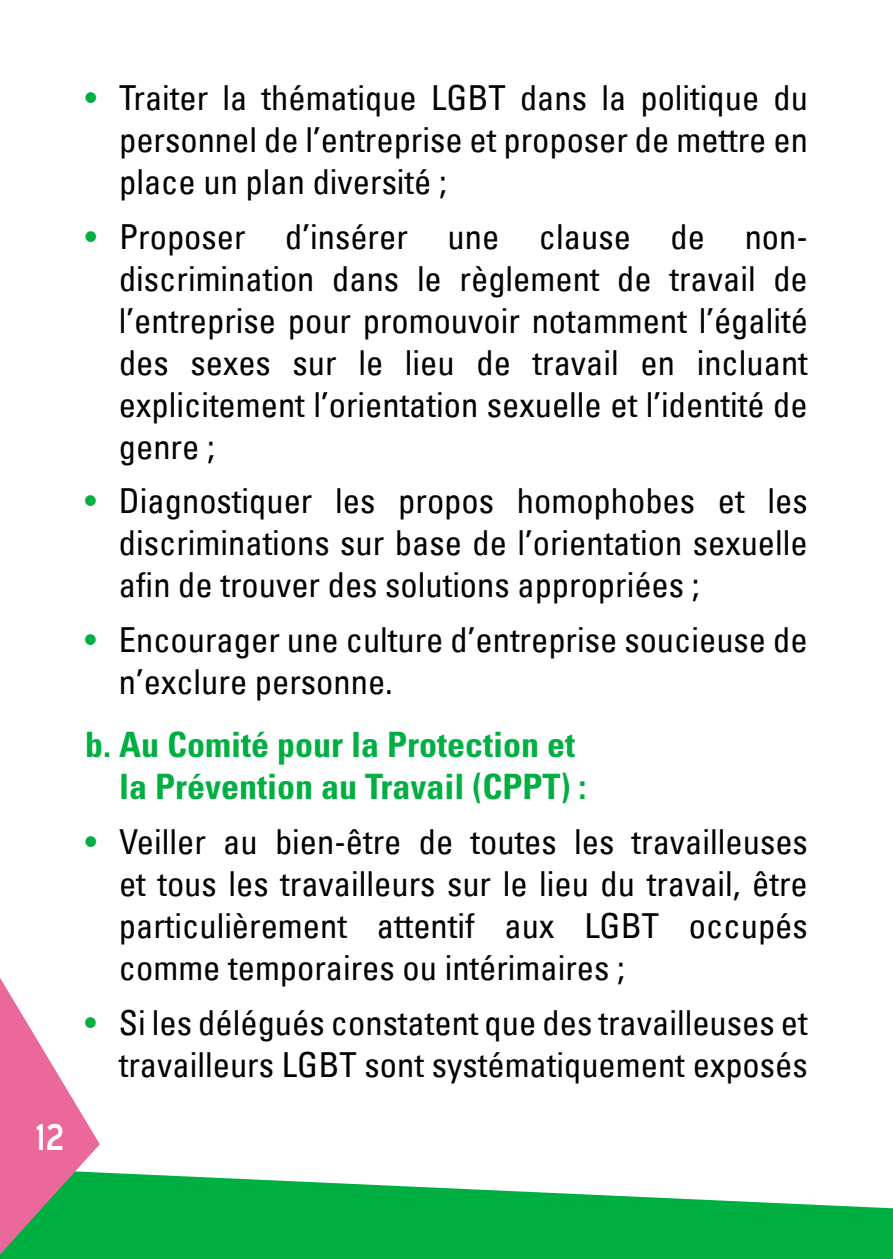
<style>
.page{position:relative;width:893px;height:1259px;background:#fff}
.page>*{position:absolute;margin:0;border:0;box-sizing:border-box;transform-origin:0 0}
.t1{font:36px "Blue Highway";color:#fff}
.t2{font:700 condensed 34.8px/42px "Univers LT Std";color:#00af41}
.t3{font:condensed 34.5px/42px "Univers LT";color:#000;text-align:justify}
.s1{color:#00af41}
</style>
<div class="page">
<svg style="left:100px;top:1172px;width:793px;height:87px;fill:#00af41"></svg>
<svg style="left:0;top:978px;width:100px;height:281px"></svg>
<p class="t1" style="left:36px;top:1115px;width:30px">12</p>
<p class="t3" style="left:119px;top:76px;width:690px;text-indent:-34px"><span class="s1">•</span> Traiter la thématique LGBT dans la politique du personnel de l’entreprise et proposer de mettre en place un plan diversité ;</p>
<p class="t3" style="left:119px;top:215px;width:690px;text-indent:-34px"><span class="s1">•</span> Proposer d’insérer une clause de non&shy;discrimination dans le règlement de travail de l’entreprise pour promouvoir notamment l’égalité des sexes sur le lieu de travail en incluant explicitement l’orientation sexuelle et l’identité de genre ;</p>
<p class="t3" style="left:119px;top:480px;width:690px;text-indent:-34px"><span class="s1">•</span> Diagnostiquer les propos homophobes et les discriminations sur base de l’orientation sexuelle afin de trouver des solutions appropriées ;</p>
<p class="t3" style="left:119px;top:618px;width:690px;text-indent:-34px"><span class="s1">•</span> Encourager une culture d’entreprise soucieuse de n’exclure personne.</p>
<p class="t2" style="left:119px;top:724px;width:469px;text-indent:-34px">b. Au Comité pour la Protection et la Prévention au Travail (CPPT) :</p>
<p class="t3" style="left:119px;top:820px;width:690px;text-indent:-34px"><span class="s1">•</span> Veiller au bien-être de toutes les travailleuses et tous les travailleurs sur le lieu du travail, être particulièrement attentif aux LGBT occupés comme temporaires ou intérimaires ;</p>
<p class="t3" style="left:85px;top:1001px;width:724px;text-align:right"><span class="s1">•</span> Si les délégués constatent que des travailleuses et travailleurs LGBT sont systématiquement exposés</p>
</div>
